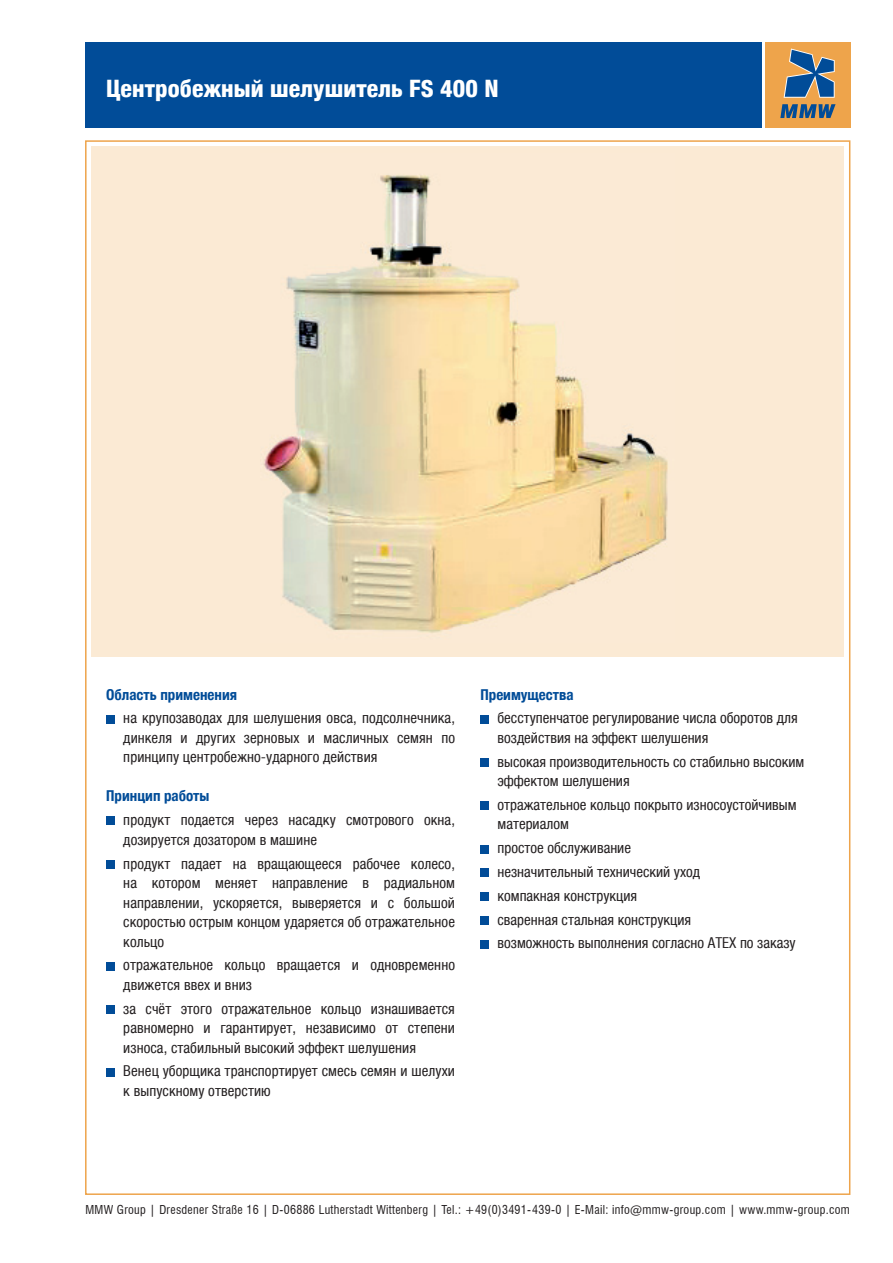
<style>
.page{position:relative;width:893px;height:1263px;background:#fff}
.page>*{position:absolute;margin:0;border:0;box-sizing:border-box;transform-origin:0 0}
.t1{font:24px "Helvetica Neue LTCYR Hvy Cond";letter-spacing:.005em;color:#fff}
.t2{font:condensed 15px/19.5px "Helvetica Neue LTCYR";color:#231f20}
.t3{font:700 condensed 15px "Helvetica Neue LTCYR";color:#014c98}
.t4{font:condensed 12px "Swiss 721 BT";letter-spacing:.025em;color:#231f20}
</style>
<div class="page">
<div style="left:85px;top:43px;width:676px;height:85px;background:#014c98"></div>
<div style="left:91px;top:147px;width:753px;height:510px;background:#fbead4"></div>
<div style="left:765px;top:43px;width:85px;height:85px;background:#eea44b"></div>
<svg style="left:780px;top:104px;width:55px;height:14px"></svg>
<svg style="left:784px;top:49px;width:51px;height:49px"></svg>
<div style="left:106px;top:715px;width:9px;height:8px;background:#014c98"></div>
<div style="left:106px;top:817px;width:9px;height:8px;background:#014c98"></div>
<div style="left:106px;top:860px;width:9px;height:8px;background:#014c98"></div>
<div style="left:106px;top:962px;width:9px;height:8px;background:#014c98"></div>
<div style="left:106px;top:1005px;width:9px;height:8px;background:#014c98"></div>
<div style="left:106px;top:1068px;width:9px;height:8px;background:#014c98"></div>
<img style="left:263px;top:175px;width:405px;height:458px">
<div style="left:480px;top:715px;width:9px;height:8px;background:#014c98"></div>
<div style="left:480px;top:758px;width:9px;height:9px;background:#014c98"></div>
<div style="left:480px;top:801px;width:9px;height:9px;background:#014c98"></div>
<div style="left:480px;top:845px;width:9px;height:8px;background:#014c98"></div>
<div style="left:480px;top:868px;width:9px;height:9px;background:#014c98"></div>
<div style="left:480px;top:892px;width:9px;height:9px;background:#014c98"></div>
<div style="left:480px;top:916px;width:9px;height:8px;background:#014c98"></div>
<div style="left:480px;top:940px;width:9px;height:8px;background:#014c98"></div>
<h1 class="t1" style="left:106px;top:75px;width:394px">Центробежный шелушитель FS 400 N</h1>
<p class="t3" style="left:106px;top:686px;width:132px">Область применения</p>
<p class="t2" style="left:123px;top:709px;width:333px;text-align:justify">на крупозаводах для шелушения овса, подсолнечника, динкеля и других зерновых и масличных семян по принципу центробежно-ударного действия</p>
<p class="t3" style="left:106px;top:788px;width:105px">Принцип работы</p>
<p class="t2" style="left:123px;top:810px;width:333px">продукт подается через насадку смотрового окна, дозируется дозатором в машине</p>
<p class="t2" style="left:123px;top:854px;width:333px;text-align:justify">продукт падает на вращающееся рабочее колесо, на котором меняет направление в радиальном направлении, ускоряется, выверяется и с большой скоростью острым концом ударяется об отражательное кольцо</p>
<p class="t2" style="left:123px;top:955px;width:333px">отражательное кольцо вращается и одновременно движется ввех и вниз</p>
<p class="t2" style="left:123px;top:999px;width:333px;text-align:justify">за счёт этого отражательное кольцо изнашивается равномерно и гарантирует, независимо от степени износа, стабильный высокий эффект шелушения</p>
<p class="t2" style="left:123px;top:1061px;width:333px">Венец уборщика транспортирует смесь семян и шелухи к выпускному отверстию</p>
<p class="t3" style="left:480px;top:686px;width:95px">Преимущества</p>
<p class="t2" style="left:497px;top:709px;width:302px">бесступенчатое регулирование числа оборотов для воздействия на эффект шелушения</p>
<p class="t2" style="left:497px;top:752px;width:308px">высокая производительность со стабильно высоким эффектом шелушения</p>
<p class="t2" style="left:497px;top:795px;width:301px">отражательное кольцо покрыто износоустойчивым материалом</p>
<p class="t2" style="left:497px;top:836px;width:300px;line-height:23.7px">простое обслуживание<br>незначительный технический уход<br>компакная конструкция<br>сваренная стальная конструкция<br>возможность выполнения согласно ATEX по заказу</p>
<p class="t4" style="left:85px;top:1203px;width:766px">MMW Group | Dresdener Straße 16 | D-06886 Lutherstadt Wittenberg | Tel.: +49(0)3491- 439-0 | E-Mail: info@mmw-group.com | www.mmw-group.com</p>
</div>
